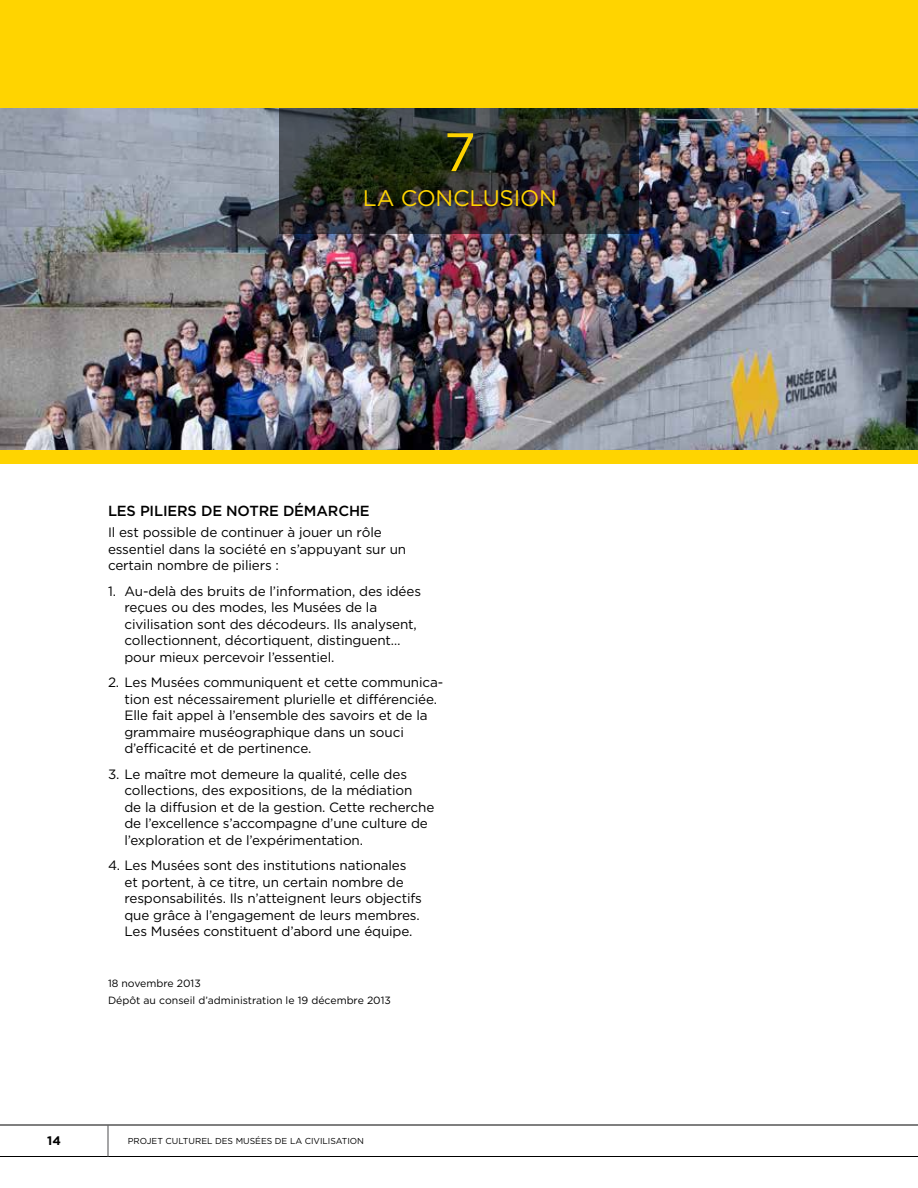
<style>
.page{position:relative;width:918px;height:1188px;background:#fff}
.page>*{position:absolute;margin:0;border:0;box-sizing:border-box;transform-origin:0 0}
.t1{font:54px "Gotham";color:#ffd400}
.t2{font:22.5px "Gotham";letter-spacing:-.01em;color:#ffd400}
.t3{font:500 14.7px "Gotham";letter-spacing:-.01em;color:#000}
.t4{font:13.5px/16.5px "Gotham";letter-spacing:-.01em;color:#000}
.t5{font:700 12.3px "Gotham";color:#000}
.t6{font:10.5px/16.5px "Gotham";color:#000}
.t7{font:8.7px "Gotham";color:#000}
</style>
<div class="page">
<hr style="left:0;top:1125px;width:918px;height:1px;background:#000">
<hr style="left:0;top:1156px;width:918px;height:1px;background:#000">
<hr style="left:108px;top:1125px;width:1px;height:32px;background:#4d4d4f">
<div style="left:0;top:0;width:918px;height:464px;background:#ffd400"></div>
<img style="left:0;top:108px;width:918px;height:342px">
<svg style="left:279px;top:108px;width:360px;height:126px;background:#2d302e"></svg>
<h1 class="t1" style="left:444px;top:122px;width:34px">7</h1>
<h2 class="t2" style="left:363px;top:185px;width:195px">LA CONCLUSION</h2>
<p class="t3" style="left:108px;top:503px;width:263px">LES PILIERS DE NOTRE DÉMARCHE</p>
<p class="t4" style="left:108px;top:524px;width:300px">Il est possible de continuer à jouer un rôle essentiel dans la société en s’appuyant sur un certain nombre de piliers :</p>
<p class="t4" style="left:124px;top:582px;width:298px;text-indent:-16px">1. Au-delà des bruits de l’information, des idées reçues ou des modes, les Musées de la civilisation sont des décodeurs. Ils analysent, collectionnent, décortiquent, distinguent… pour mieux percevoir l’essentiel.</p>
<p class="t4" style="left:124px;top:674px;width:320px;text-indent:-16px">2. Les Musées communiquent et cette communica&shy;tion est nécessairement plurielle et différenciée.<br>Elle fait appel à l’ensemble des savoirs et de la grammaire muséographique dans un souci d’efficacité et de pertinence.</p>
<p class="t4" style="left:124px;top:765px;width:311px;text-indent:-16px">3. Le maître mot demeure la qualité, celle des collections, des expositions, de la médiation<br>de la diffusion et de la gestion. Cette recherche de l’excellence s’accompagne d’une culture de l’exploration et de l’expérimentation.</p>
<p class="t4" style="left:124px;top:857px;width:299px;text-indent:-16px">4. Les Musées sont des institutions nationales et portent, à ce titre, un certain nombre de responsabilités. Ils n’atteignent leurs objectifs que grâce à l’engagement de leurs membres.<br>Les Musées constituent d’abord une équipe.</p>
<p class="t6" style="left:108px;top:975px;width:284px">18 novembre 2013<br>Dépôt au conseil d’administration le 19 décembre 2013</p>
<p class="t5" style="left:47px;top:1133px;width:15px">14</p>
<p class="t7" style="left:128px;top:1136px;width:238px">PROJET CULTUREL DES MUSÉES DE LA CIVILISATION</p>
</div>
